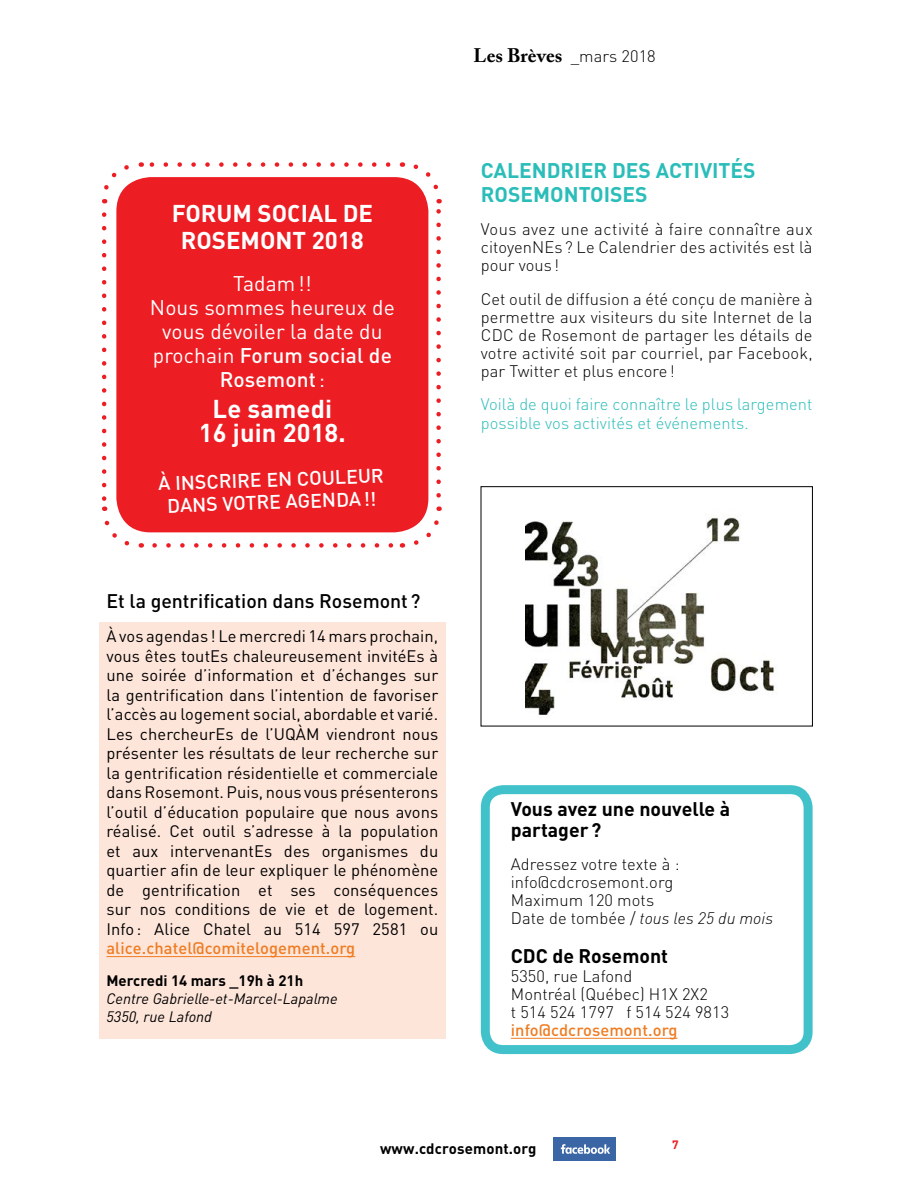
<style>
.page{position:relative;width:918px;height:1188px;background:#fff}
.page>*{position:absolute;margin:0;border:0;box-sizing:border-box;transform-origin:0 0}
.t1{font:700 25.5px/24px "DIN Pro";letter-spacing:.005em;color:#fff;text-align:center}
.t2{font:700 24px/27px "DIN";color:#fff;text-align:center}
.t3{font:21px/24px "DIN Pro";letter-spacing:.005em;color:#fff;text-align:center}
.t4{font:700 21px/24px "DIN Pro";color:#2bbdb9}
.t5{font:700 19.5px/21px "DIN Pro";color:#000}
.t6{font:500 19.5px "DIN";color:#fff}
.t7{font:500 19.5px "DIN";color:#000}
.t8{font:700 19.5px "Adobe Caslon Pro";letter-spacing:.005em;color:#000}
.t9{font:16.5px/19.5px "DIN Pro";letter-spacing:.005em;color:#000;text-align:justify}
.t10{font:300 16.5px/18.1px "DIN Pro";letter-spacing:.005em;color:#000;text-align:justify}
.t11{font:300 16.5px/18.1px "DIN Pro";letter-spacing:.005em;color:#2bbdb9}
.t12{font:500 16.5px "DIN Pro";letter-spacing:.005em;color:#ef7c22}
.t13{font:italic 15px/18px "DIN Pro";color:#000}
.t14{font:700 15px "DIN Pro";color:#000}
.t15{font:700 12px "DIN Pro";color:#ed1d24}
.s1{font-family:"DIN Pro";font-weight:300;font-size:16.5px}
.s2{font-weight:500}
.s3{font-style:italic}
</style>
<div class="page">
<div style="left:554px;top:1137px;width:62px;height:24px;background:#3b66a6"></div>
<svg style="left:561px;top:1144px;width:49px;height:10px"></svg>
<div style="left:99px;top:622px;width:347px;height:417px;background:#fee5da"></div>
<hr style="left:106px;top:956px;width:249px;height:1px;background:#ef7c22">
<img style="left:525px;top:517px;width:250px;height:198px">
<div style="left:481px;top:486px;width:332px;height:240px;border:1px solid #000"></div>
<div style="left:481px;top:785px;width:332px;height:269px;border:9px solid #41c2ca;border-radius:18px"></div>
<hr style="left:511px;top:1038px;width:167px;height:1px;background:#ef7c22">
<div style="left:116px;top:177px;width:312px;height:355px;background:#ed1d24;border-radius:34px"></div>
<svg style="left:155px;top:543px;width:239px;height:5px"></svg>
<svg style="left:149px;top:162px;width:239px;height:5px"></svg>
<svg style="left:102px;top:165px;width:30px;height:38px"></svg>
<svg style="left:102px;top:215px;width:4px;height:296px"></svg>
<svg style="left:104px;top:517px;width:38px;height:31px"></svg>
<svg style="left:410px;top:506px;width:32px;height:39px"></svg>
<svg style="left:436px;top:199px;width:5px;height:296px"></svg>
<svg style="left:402px;top:162px;width:36px;height:31px"></svg>
<p class="t8" style="left:473px;top:44px;width:184px">Les Brèves <span class="s1">_mars 2018</span></p>
<h2 class="t2" style="left:172px;top:199px;width:203px">FORUM SOCIAL DE<br>ROSEMONT 2018</h2>
<p class="t3" style="left:150px;top:270px;width:247px">Tadam!!<br>Nous sommes heureux de vous dévoiler la date du prochain <span class="s2">Forum social de<br>Rosemont</span>:</p>
<h1 class="t1" style="left:199px;top:395px;width:148px">Le samedi<br>16 juin 2018.</h1>
<p class="t6" style="left:158px;top:471px;width:35px;rotate:-2deg">À inscr</p>
<p class="t6" style="left:231px;top:468px;width:150px;rotate:-2deg">ire en couleur</p>
<p class="t6" style="left:167px;top:493px;width:13px;rotate:-2deg">dans</p>
<p class="t6" style="left:222px;top:491px;width:23px;rotate:-2deg">votre</p>
<p class="t6" style="left:285px;top:489px;width:13px;rotate:-2deg">agenda</p>
<p class="t7" style="left:106px;top:588px;width:315px">Et la gentrification dans Rosemont?</p>
<p class="t9" style="left:106px;top:626px;width:333px">À vos agendas ! Le mercredi 14 mars prochain, vous êtes toutEs chaleureusement invitéEs à une soirée d’information et d’échanges sur la gentrification dans l’intention de favoriser l’accès au logement social, abordable et varié.<br>Les chercheurEs de l’UQÀM viendront nous présenter les résultats de leur recherche sur la gentrification résidentielle et commerciale dans Rosemont. Puis, nous vous présenterons l’outil d’éducation populaire que nous avons réalisé. Cet outil s’adresse à la population et aux intervenantEs des organismes du quartier afin de leur expliquer le phénomène de gentrification et ses conséquences sur nos conditions de vie et de logement.<br>Info : Alice Chatel au 514 597 2581 ou</p>
<p class="t12" style="left:107px;top:937px;width:250px">alice.chatel@comitelogement.org</p>
<p class="t14" style="left:106px;top:970px;width:198px">Mercredi 14 mars _19h à 21h</p>
<p class="t13" style="left:106px;top:989px;width:233px">Centre Gabrielle-et-Marcel-Lapalme<br>5350, rue Lafond</p>
<p class="t4" style="left:481px;top:158px;width:276px">CALENDRIER DES ACTIVITÉS<br>ROSEMONTOISES</p>
<p class="t10" style="left:481px;top:219px;width:333px">Vous avez une activité à faire connaître aux citoyenNEs ? Le Calendrier des activités est là pour vous !</p>
<p class="t10" style="left:481px;top:289px;width:333px">Cet outil de diffusion a été conçu de manière à permettre aux visiteurs du site Internet de la CDC de Rosemont de partager les détails de votre activité soit par courriel, par Facebook, par Twitter et plus encore !</p>
<p class="t11" style="left:481px;top:395px;width:333px">Voilà de quoi faire connaître le plus largement possible vos activités et événements.</p>
<p class="t5" style="left:511px;top:797px;width:221px">Vous avez une nouvelle à partager?</p>
<p class="t10" style="left:511px;top:854px;width:264px;text-align:left">Adressez votre texte à : info@cdcrosemont.org<br>Maximum 120 mots<br>Date de tombée / <span class="s3">tous les 25 du mois</span></p>
<p class="t5" style="left:511px;top:945px;width:159px">CDC de Rosemont</p>
<p class="t10" style="left:511px;top:966px;width:220px;text-align:left">5350, rue Lafond<br>Montréal (Québec) H1X 2X2<br>t 514 524 1797 f 514 524 9813</p>
<p class="t12" style="left:511px;top:1019px;width:168px">info@cdcrosemont.org</p>
<p class="t14" style="left:380px;top:1138px;width:158px">www.cdcrosemont.org</p>
<p class="t15" style="left:672px;top:1137px;width:8px">7</p>
</div>
